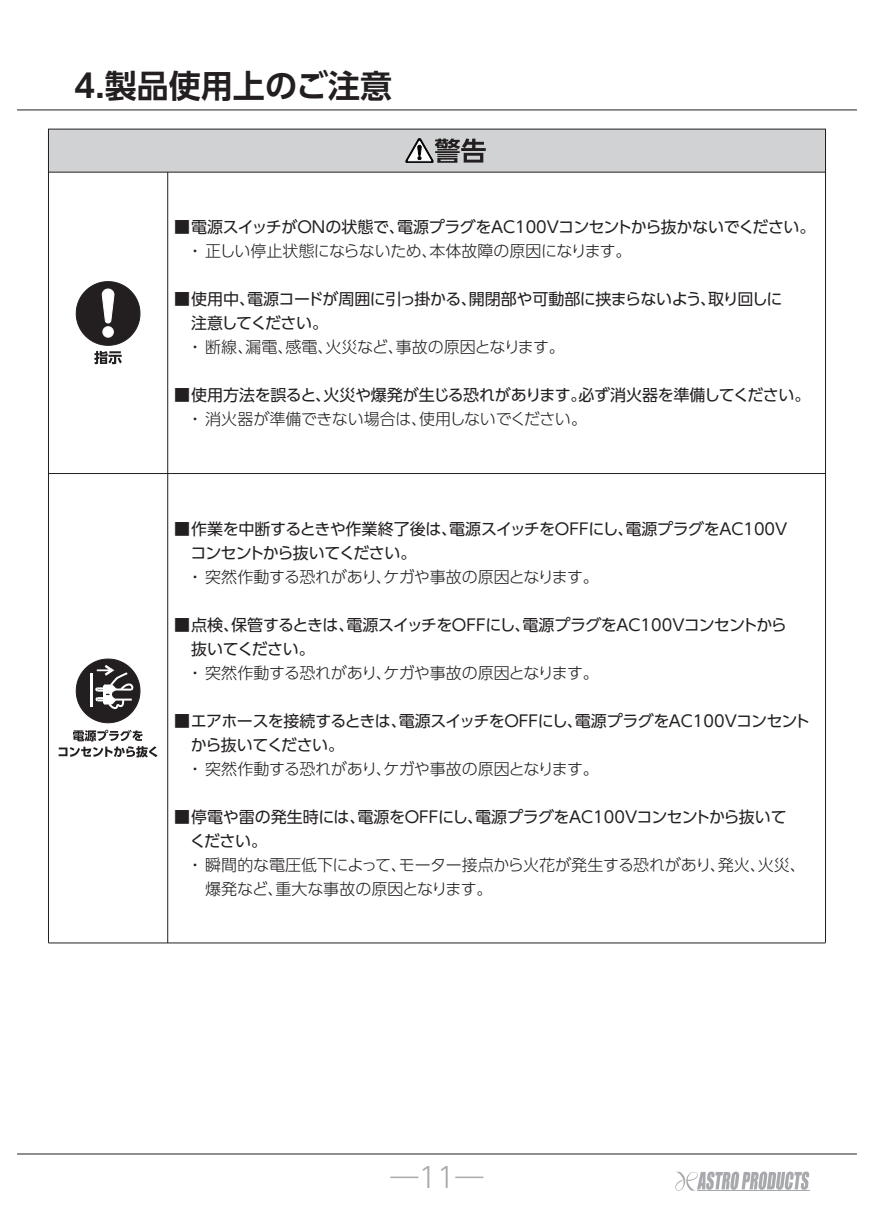
<style>
.page{position:relative;width:874px;height:1225px;background:#fff}
.page>*{position:absolute;margin:0;border:0;box-sizing:border-box;transform-origin:0 0}
.t1{font:700 32px "UD Shin Go Pr 6 De";color:#231f20}
.t2{font:300 28px "UD Shin Go Pr 6";color:#a8a9ad}
.t3{font:16px/24px "UD Shin Go Pr 6";letter-spacing:-.025em;color:#231f20}
.t4{font:300 16px/24px "UD Shin Go Pr 6";letter-spacing:-.01em;color:#231f20}
</style>
<div class="page">
<svg style="left:675px;top:1171px;width:133px;height:20px"></svg>
<hr style="left:696px;top:1190px;width:113px;height:1px;background:#a8a9ad">
<hr style="left:17px;top:1153px;width:839px;height:1px;background:#231f20">
<hr style="left:17px;top:109px;width:839px;height:1px;background:#231f20">
<hr style="left:48px;top:131px;width:1px;height:811px;background:#231f20">
<hr style="left:48px;top:942px;width:777px;height:1px;background:#231f20">
<hr style="left:48px;top:473px;width:777px;height:1px;background:#231f20">
<hr style="left:167px;top:131px;width:1px;height:812px;background:#231f20">
<div style="left:48px;top:129px;width:777px;height:44px;background:#d1d2d4"></div>
<svg style="left:405px;top:138px;width:80px;height:25px"></svg>
<hr style="left:824px;top:131px;width:1px;height:811px;background:#231f20">
<svg style="left:94px;top:351px;width:28px;height:13px"></svg>
<svg style="left:76px;top:281px;width:64px;height:64px"></svg>
<svg style="left:59px;top:729px;width:98px;height:28px"></svg>
<svg style="left:76px;top:659px;width:64px;height:64px"></svg>
<h1 class="t1" style="left:74px;top:60px;width:319px">4.製品使用上のご注意</h1>
<p class="t3" style="left:174px;top:215px;width:642px">■ 電源スイッチがONの状態で、電源プラグをAC100Vコンセントから抜かないでください。</p>
<p class="t4" style="left:187px;top:239px;width:445px">・ 正しい停止状態にならないため、本体故障の原因になります。</p>
<p class="t3" style="left:191px;top:287px;width:592px;text-indent:-17px">■ 使用中、電源コードが周囲に引っ掛かる、開閉部や可動部に挟まらないよう、取り回しに注意してください。</p>
<p class="t4" style="left:187px;top:335px;width:379px">・ 断線、漏電、感電、火災など、事故の原因となります。</p>
<p class="t3" style="left:174px;top:383px;width:637px">■ 使用方法を誤ると、火災や爆発が生じる恐れがあります。必ず消火器を準備してください。</p>
<p class="t4" style="left:187px;top:407px;width:401px">・ 消火器が準備できない場合は、使用しないでください。</p>
<p class="t3" style="left:190px;top:516px;width:598px;text-indent:-16px">■ 作業を中断するときや作業終了後は、電源スイッチをOFFにし、電源プラグをAC100Vコンセントから抜いてください。</p>
<p class="t4" style="left:187px;top:564px;width:413px">・ 突然作動する恐れがあり、ケガや事故の原因となります。</p>
<p class="t3" style="left:191px;top:612px;width:597px;text-indent:-17px">■ 点検、保管するときは、電源スイッチをOFFにし、電源プラグをAC100Vコンセントから抜いてください。</p>
<p class="t4" style="left:187px;top:660px;width:413px">・ 突然作動する恐れがあり、ケガや事故の原因となります。</p>
<p class="t3" style="left:191px;top:708px;width:620px;text-indent:-17px">■ エアホースを接続するときは、電源スイッチをOFFにし、電源プラグをAC100Vコンセントから抜いてください。</p>
<p class="t4" style="left:187px;top:756px;width:413px">・ 突然作動する恐れがあり、ケガや事故の原因となります。</p>
<p class="t3" style="left:190px;top:804px;width:598px;text-indent:-16px">■ 停電や雷の発生時には、電源をOFFにし、電源プラグをAC100Vコンセントから抜いてください。</p>
<p class="t4" style="left:205px;top:852px;width:602px;text-indent:-18px">・ 瞬間的な電圧低下によって、モーター接点から火花が発生する恐れがあり、発火、火災、爆発など、重大な事故の原因となります。</p>
<h2 class="t2" style="left:390px;top:1154px;width:94px">―11―</h2>
</div>
